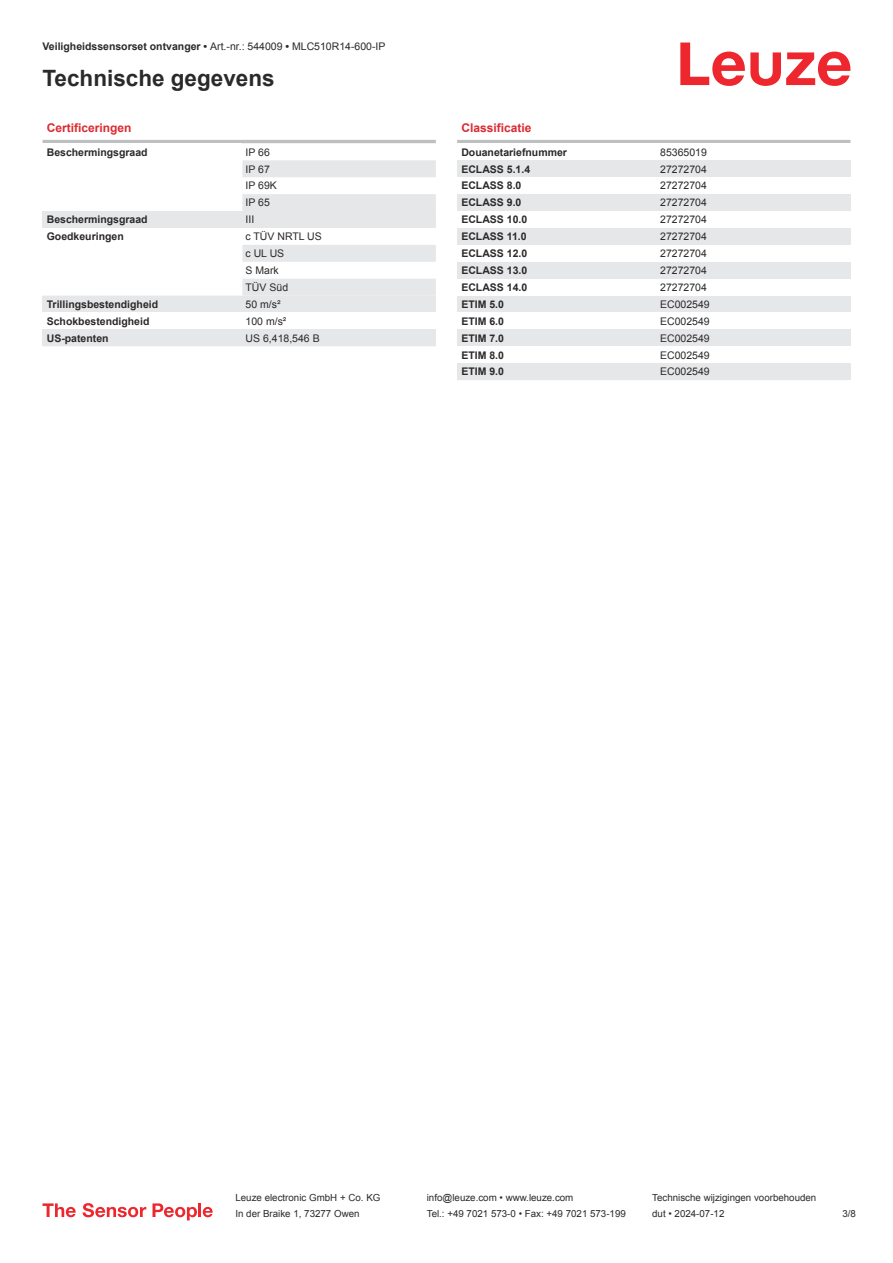
<style>
.page{position:relative;width:893px;height:1263px;background:#fff}
.page>*{position:absolute;margin:0;border:0;box-sizing:border-box;transform-origin:0 0}
.t1{font:700 22.5px "Arial";color:#2b292a}
.t2{font:700 12px "Arial";color:#db2a30}
.t3{font:700 10.5px "Arial";color:#2b292a}
.t4{font:10.5px/17px "Arial";color:#2b292a}
.t5{font:9.75px "Arial";color:#2b292a}
.s1{font-weight:400}
</style>
<div class="page">
<svg style="left:680px;top:43px;width:170px;height:43px"></svg>
<hr style="left:43px;top:140px;width:393px;height:3px;background:#bdbfc1">
<svg style="left:242px;top:143px;width:194px;height:68px"></svg>
<div style="left:43px;top:211px;width:199px;height:17px;background:#e6e7e9"></div>
<div style="left:242px;top:211px;width:194px;height:17px;background:#e6e7e9"></div>
<svg style="left:242px;top:245px;width:194px;height:51px"></svg>
<div style="left:43px;top:296px;width:199px;height:16px;background:#e6e7e9"></div>
<div style="left:242px;top:296px;width:194px;height:16px;background:#e6e7e9"></div>
<div style="left:43px;top:329px;width:199px;height:17px;background:#e6e7e9"></div>
<div style="left:242px;top:329px;width:194px;height:17px;background:#e6e7e9"></div>
<hr style="left:457px;top:140px;width:393px;height:3px;background:#bdbfc1">
<div style="left:457px;top:160px;width:200px;height:17px;background:#e6e7e9"></div>
<div style="left:657px;top:160px;width:193px;height:17px;background:#e6e7e9"></div>
<div style="left:457px;top:194px;width:200px;height:17px;background:#e6e7e9"></div>
<div style="left:657px;top:194px;width:193px;height:17px;background:#e6e7e9"></div>
<div style="left:457px;top:228px;width:200px;height:17px;background:#e6e7e9"></div>
<div style="left:657px;top:228px;width:193px;height:17px;background:#e6e7e9"></div>
<div style="left:457px;top:262px;width:200px;height:17px;background:#e6e7e9"></div>
<div style="left:657px;top:262px;width:193px;height:17px;background:#e6e7e9"></div>
<div style="left:457px;top:296px;width:200px;height:16px;background:#e6e7e9"></div>
<div style="left:657px;top:296px;width:193px;height:16px;background:#e6e7e9"></div>
<div style="left:457px;top:329px;width:200px;height:17px;background:#e6e7e9"></div>
<div style="left:657px;top:329px;width:193px;height:17px;background:#e6e7e9"></div>
<div style="left:457px;top:363px;width:200px;height:17px;background:#e6e7e9"></div>
<div style="left:657px;top:363px;width:193px;height:17px;background:#e6e7e9"></div>
<svg style="left:43px;top:1203px;width:33px;height:14px"></svg>
<svg style="left:83px;top:1203px;width:63px;height:14px"></svg>
<svg style="left:153px;top:1203px;width:44px;height:17px"></svg>
<hr style="left:198px;top:1203px;width:3px;height:14px;background:#ed272d">
<svg style="left:203px;top:1207px;width:10px;height:10px"></svg>
<p class="t3" style="left:43px;top:42px;width:344px">Veiligheidssensorset ontvanger • <span class="s1">Art.-nr.: 544009</span> • <span class="s1">MLC510R14-600-IP</span></p>
<h1 class="t1" style="left:43px;top:69px;width:234px">Technische gegevens</h1>
<p class="t2" style="left:47px;top:123px;width:86px">Certificeringen</p>
<p class="t3" style="left:47px;top:148px;width:102px">Beschermingsgraad</p>
<p class="t4" style="left:246px;top:144px;width:33px">IP 66<br>IP 67<br>IP 69K<br>IP 65</p>
<p class="t3" style="left:47px;top:215px;width:102px">Beschermingsgraad</p>
<p class="t4" style="left:246px;top:212px;width:10px">III</p>
<p class="t3" style="left:47px;top:232px;width:79px">Goedkeuringen</p>
<p class="t4" style="left:246px;top:229px;width:78px">c TÜV NRTL US c UL US<br>S Mark<br>TÜV Süd</p>
<p class="t3" style="left:47px;top:300px;width:113px">Trillingsbestendigheid</p>
<p class="t4" style="left:246px;top:297px;width:37px">50 m/s²</p>
<p class="t3" style="left:47px;top:317px;width:104px">Schokbestendigheid</p>
<p class="t4" style="left:246px;top:313px;width:42px">100 m/s²</p>
<p class="t3" style="left:47px;top:334px;width:63px">US-patenten</p>
<p class="t4" style="left:246px;top:330px;width:76px">US 6,418,546 B</p>
<p class="t2" style="left:461px;top:123px;width:72px">Classificatie</p>
<p class="t3" style="left:461px;top:148px;width:107px">Douanetariefnummer</p>
<p class="t4" style="left:660px;top:144px;width:48px">85365019</p>
<p class="t3" style="left:461px;top:165px;width:70px">ECLASS 5.1.4</p>
<p class="t4" style="left:660px;top:161px;width:48px">27272704</p>
<p class="t3" style="left:461px;top:182px;width:62px">ECLASS 8.0</p>
<p class="t4" style="left:660px;top:178px;width:48px">27272704</p>
<p class="t3" style="left:461px;top:198px;width:62px">ECLASS 9.0</p>
<p class="t4" style="left:660px;top:195px;width:48px">27272704</p>
<p class="t3" style="left:461px;top:215px;width:67px">ECLASS 10.0</p>
<p class="t4" style="left:660px;top:212px;width:48px">27272704</p>
<p class="t3" style="left:461px;top:232px;width:67px">ECLASS 11.0</p>
<p class="t4" style="left:660px;top:229px;width:48px">27272704</p>
<p class="t3" style="left:461px;top:249px;width:67px">ECLASS 12.0</p>
<p class="t4" style="left:660px;top:246px;width:48px">27272704</p>
<p class="t3" style="left:461px;top:266px;width:67px">ECLASS 13.0</p>
<p class="t4" style="left:660px;top:263px;width:48px">27272704</p>
<p class="t3" style="left:461px;top:283px;width:67px">ECLASS 14.0</p>
<p class="t4" style="left:660px;top:280px;width:48px">27272704</p>
<p class="t3" style="left:461px;top:300px;width:44px">ETIM 5.0</p>
<p class="t4" style="left:660px;top:297px;width:51px">EC002549</p>
<p class="t3" style="left:461px;top:317px;width:44px">ETIM 6.0</p>
<p class="t4" style="left:660px;top:313px;width:51px">EC002549</p>
<p class="t3" style="left:461px;top:334px;width:44px">ETIM 7.0</p>
<p class="t4" style="left:660px;top:330px;width:51px">EC002549</p>
<p class="t3" style="left:461px;top:351px;width:44px">ETIM 8.0</p>
<p class="t4" style="left:660px;top:347px;width:51px">EC002549</p>
<p class="t3" style="left:461px;top:368px;width:44px">ETIM 9.0</p>
<p class="t4" style="left:660px;top:364px;width:51px">EC002549</p>
<p class="t5" style="left:235px;top:1194px;width:146px">Leuze electronic GmbH + Co. KG</p>
<p class="t5" style="left:427px;top:1194px;width:148px">info@leuze.com • www.leuze.com</p>
<p class="t5" style="left:652px;top:1194px;width:166px">Technische wijzigingen voorbehouden</p>
<p class="t5" style="left:235px;top:1210px;width:126px">In der Braike 1, 73277 Owen</p>
<p class="t5" style="left:427px;top:1210px;width:201px">Tel.: +49 7021 573-0 • Fax: +49 7021 573-199</p>
<p class="t5" style="left:652px;top:1210px;width:74px">dut • 2024-07-12</p>
<p class="t5" style="left:842px;top:1210px;width:15px">3 /8</p>
</div>
